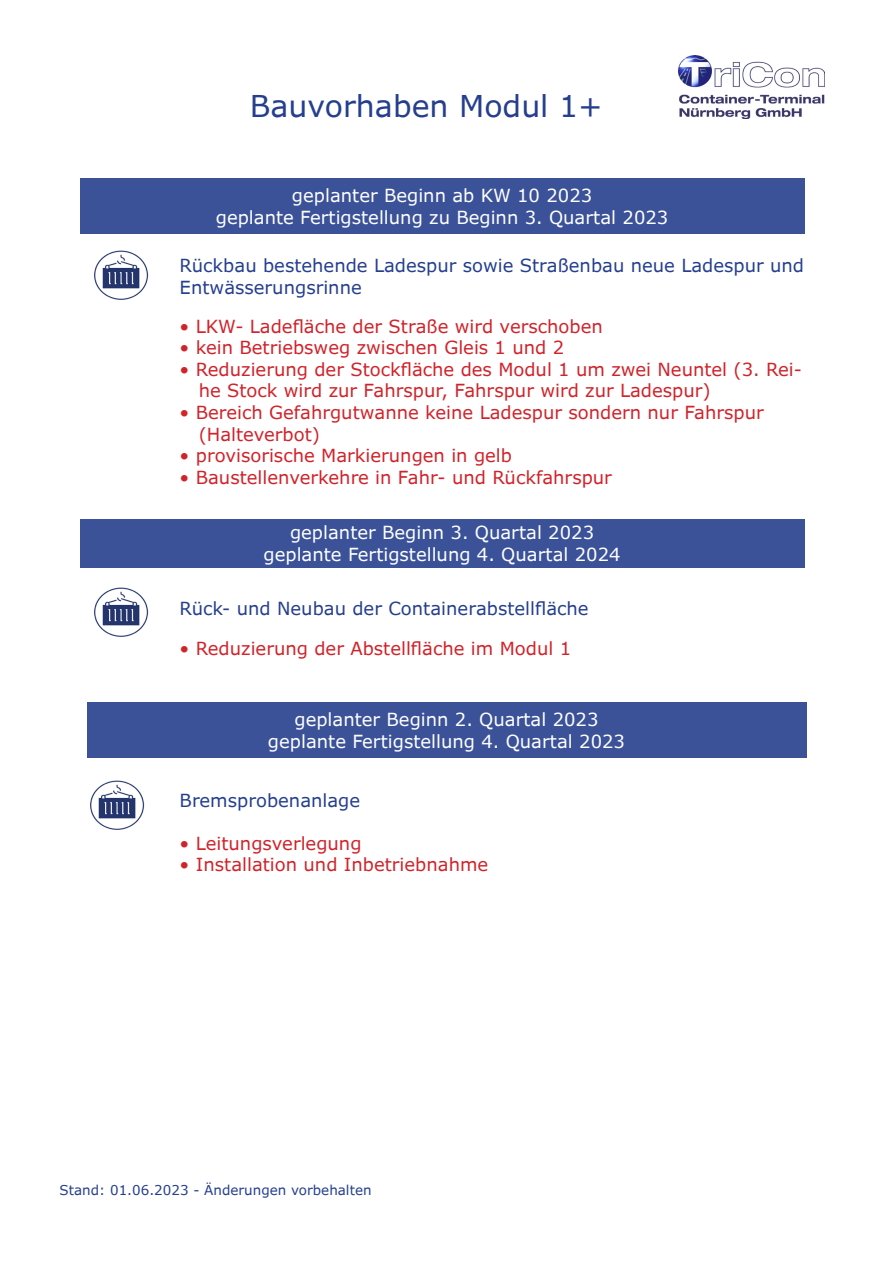
<style>
.page{position:relative;width:893px;height:1263px;background:#fff}
.page>*{position:absolute;margin:0;border:0;box-sizing:border-box;transform-origin:0 0}
.t1{font:30px "Verdana Pro";color:#253f8e}
.t2{font:18px "Verdana Pro";color:#d1232a}
.t3{font:18px/21.6px "Verdana Pro";color:#fff;text-align:center}
.t4{font:18px/21.6px "Verdana Pro";color:#253f8e}
.t5{font:13.5px "Verdana Pro";color:#253f8e}
</style>
<div class="page">
<img style="left:94px;top:251px;width:55px;height:49px">
<img style="left:90px;top:780px;width:55px;height:49px">
<img style="left:678px;top:56px;width:146px;height:63px">
<div style="left:87px;top:703px;width:719px;height:55px;background:#3b5299"></div>
<div style="left:80px;top:179px;width:724px;height:55px;background:#3b5299"></div>
<div style="left:80px;top:519px;width:724px;height:49px;background:#3b5299"></div>
<img style="left:94px;top:588px;width:55px;height:49px">
<p class="t1" style="left:250px;top:87px;width:354px">Bauvorhaben Modul 1+</p>
<p class="t3" style="left:216px;top:185px;width:454px">geplanter Beginn ab KW 10 2023<br>geplante Fertigstellung zu Beginn 3. Quartal 2023</p>
<p class="t4" style="left:180px;top:255px;width:626px">Rückbau bestehende Ladespur sowie Straßenbau neue Ladespur und<br>Entwässerungsrinne</p>
<p class="t2" style="left:180px;top:315px;width:425px">• LKW- Ladefläche der Straße wird verschoben</p>
<p class="t2" style="left:180px;top:336px;width:386px">• kein Betriebsweg zwischen Gleis 1 und 2</p>
<p class="t2" style="left:180px;top:358px;width:624px">• Reduzierung der Stockfläche des Modul 1 um zwei Neuntel (3. Rei-</p>
<p class="t2" style="left:199px;top:379px;width:514px">he Stock wird zur Fahrspur, Fahrspur wird zur Ladespur)</p>
<p class="t2" style="left:180px;top:401px;width:586px">• Bereich Gefahrgutwanne keine Ladespur sondern nur Fahrspur</p>
<p class="t2" style="left:199px;top:423px;width:123px">(Halteverbot)</p>
<p class="t2" style="left:180px;top:444px;width:334px">• provisorische Markierungen in gelb</p>
<p class="t2" style="left:180px;top:466px;width:434px">• Baustellenverkehre in Fahr- und Rückfahrspur</p>
<p class="t3" style="left:264px;top:522px;width:359px">geplanter Beginn 3. Quartal 2023 geplante Fertigstellung 4. Quartal 2024</p>
<p class="t4" style="left:180px;top:598px;width:411px">Rück- und Neubau der Containerabstellfläche</p>
<p class="t2" style="left:180px;top:637px;width:393px">• Reduzierung der Abstellfläche im Modul 1</p>
<p class="t3" style="left:268px;top:709px;width:359px">geplanter Beginn 2. Quartal 2023 geplante Fertigstellung 4. Quartal 2023</p>
<p class="t4" style="left:180px;top:789px;width:182px">Bremsprobenanlage</p>
<p class="t2" style="left:180px;top:832px;width:183px">• Leitungsverlegung</p>
<p class="t2" style="left:180px;top:853px;width:310px">• Installation und Inbetriebnahme</p>
<p class="t5" style="left:60px;top:1181px;width:314px">Stand: 01.06.2023 - Änderungen vorbehalten</p>
</div>
